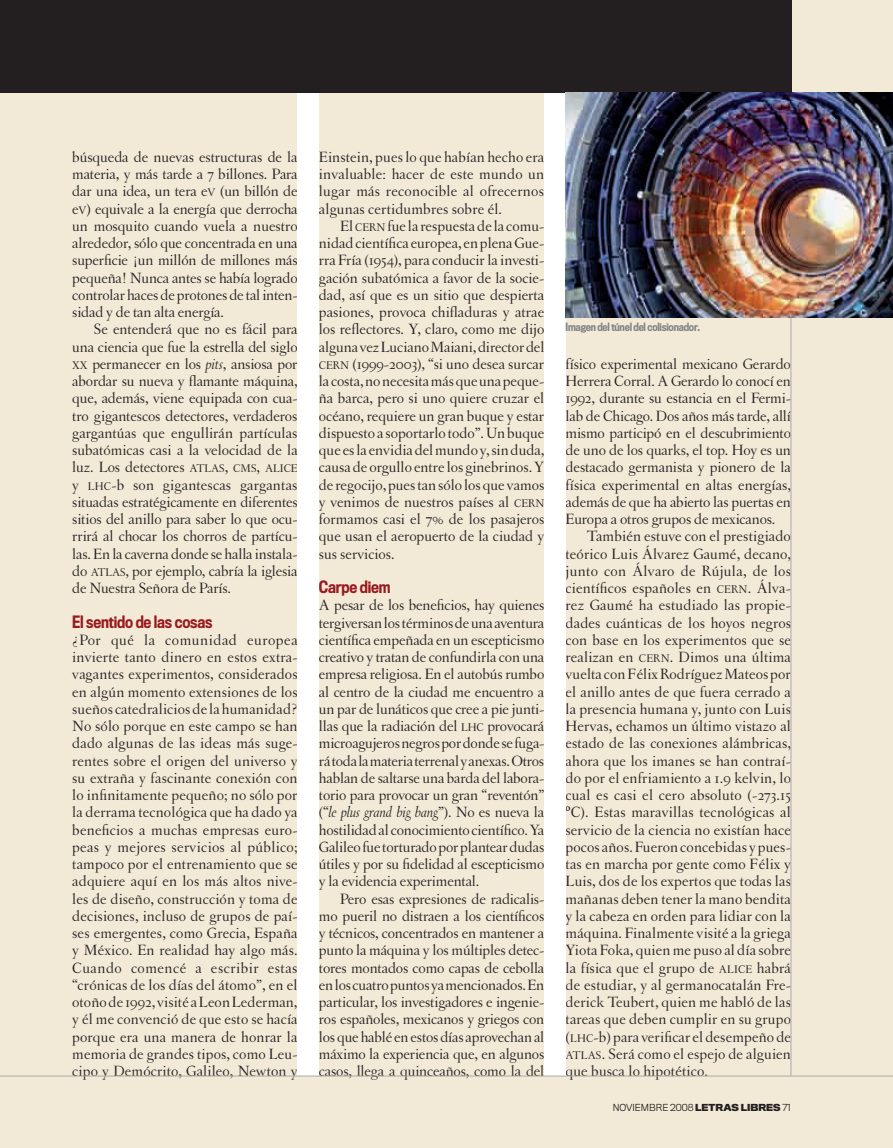
<style>
.page{position:relative;width:893px;height:1148px;background:#f2ead7}
.page>*{position:absolute;margin:0;border:0;box-sizing:border-box;transform-origin:0 0}
.t1{font:15.75px/17.2px "Letras Oldstyle";letter-spacing:.01em;color:#231f20;text-align:justify}
.t2{font:15.75px "Letras Oldstyle";letter-spacing:-.01em;color:#231f20}
.t3{font:500 15.75px "Titling Gothic FB Cond";letter-spacing:-.01em;color:#981a1e}
.t4{font:500 10.5px "Titling Gothic FB Cond";letter-spacing:-.02em;color:#808285}
.t5{font:300 9px "Titling Gothic FB Normal";color:#231f20}
.s1{font-size:11.85px}
.s2{font-style:italic}
.s3{font-family:"Times"}
.s4{font-weight:700}
</style>
<div class="page">
<hr style="left:791px;top:0;width:1px;height:1076px;background:#a8a9ad">
<div style="left:298px;top:93px;width:21px;height:983px;background:#fff"></div>
<div style="left:544px;top:93px;width:21px;height:983px;background:#fff"></div>
<hr style="left:0;top:1076px;width:893px;height:1px;background:#a8a9ad">
<div style="left:0;top:0;width:791px;height:93px;background:#231f20"></div>
<img style="left:565px;top:93px;width:328px;height:224px">
<p class="t1" style="left:72px;top:148px;width:227px">búsqueda de nuevas estructuras de la materia, y más tarde a 7 billones. Para dar una idea, un tera e<span class="s1">V</span> (un billón de e<span class="s1">V</span>) equivale a la energía que derrocha un mosquito cuando vuela a nuestro alrededor, sólo que concentrada en una superficie ¡un millón de millones más pequeña! Nunca antes se había logrado controlar haces de protones de tal inten&shy;sidad y de tan alta energía.</p>
<p class="t1" style="left:72px;top:321px;width:227px;text-indent:21px">Se entenderá que no es fácil para una ciencia que fue la estrella del siglo <span class="s1">XX</span> permanecer en los <span class="s2">pits</span>, ansiosa por abordar su nueva y flamante máquina, que, además, viene equipada con cua&shy;tro gigantescos detectores, verdaderos gargantúas que engullirán partículas subatómicas casi a la velocidad de la luz. Los detectores <span class="s1">ATLAS</span>, <span class="s1">CMS</span>, <span class="s1">ALICE </span>y <span class="s1">LHC</span>-b son gigantescas gargantas situadas estratégicamente en diferentes sitios del anillo para saber lo que ocu&shy;rrirá al chocar los chorros de partícu&shy;las. En la caverna donde se halla instala&shy;do <span class="s1">ATLAS</span>, por ejemplo, cabría la iglesia de Nuestra Señora de París.</p>
<p class="t3" style="left:72px;top:612px;width:142px">El sentido de las cosas</p>
<p class="t1" style="left:72px;top:631px;width:227px">¿Por qué la comunidad europea invierte tanto dinero en estos extra&shy;vagantes experimentos, considerados en algún momento extensiones de los sueños catedralicios de la humanidad?<br>No sólo porque en este campo se han dado algunas de las ideas más suge&shy;rentes sobre el origen del universo y su extraña y fascinante conexión con lo infinitamente pequeño; no sólo por la derrama tecnológica que ha dado ya beneficios a muchas empresas euro&shy;peas y mejores servicios al público; tampoco por el entrenamiento que se adquiere aquí en los más altos nive&shy;les de diseño, construcción y toma de decisiones, incluso de grupos de paí&shy;ses emergentes, como Grecia, España y México. En realidad hay algo más.<br>Cuando comencé a escribir estas “crónicas de los días del átomo”, en el otoño de 1992, visité a Leon Lederman, y él me convenció de que esto se hacía porque era una manera de honrar la memoria de grandes tipos, como Leu&shy;cipo y Demócrito, Galileo, Newton y</p>
<p class="t1" style="left:319px;top:148px;width:227px">Einstein, pues lo que habían hecho era invaluable: hacer de este mundo un lugar más reconocible al ofrecernos algunas certidumbres sobre él.</p>
<p class="t1" style="left:319px;top:217px;width:227px;text-indent:21px">El <span class="s1">CERN</span> fue la respuesta de la comu&shy;nidad científica europea, en plena Gue&shy;rra Fría (1954), para conducir la investi&shy;gación subatómica a favor de la socie&shy;dad, así que es un sitio que despierta pasiones, provoca chifladuras y atrae los reflectores. Y, claro, como me dijo alguna vez Luciano Maiani, director del <span class="s1">CERN</span> (1999-2003), “si uno desea surcar la costa, no necesita más que una peque&shy;ña barca, pero si uno quiere cruzar el océano, requiere un gran buque y estar dispuesto a soportarlo todo”. Un buque que es la envidia del mundo y, sin duda, causa de orgullo entre los ginebrinos. Y de regocijo, pues tan sólo los que vamos y venimos de nuestros países al <span class="s1">CERN </span>formamos casi el 7% de los pasajeros que usan el aeropuerto de la ciudad y sus servicios.</p>
<p class="t3" style="left:319px;top:577px;width:73px">Carpe diem</p>
<p class="t1" style="left:319px;top:597px;width:227px">A pesar de los beneficios, hay quienes tergiversan los términos de una aventura científica empeñada en un escepticismo creativo y tratan de confundirla con una empresa religiosa. En el autobús rumbo al centro de la ciudad me encuentro a un par de lunáticos que cree a pie junti&shy;llas que la radiación del <span class="s1">LHC</span> provocará microagujeros negros por donde se fuga&shy;rá toda la materia terrenal y anexas. Otros hablan de saltarse una barda del labora&shy;torio para provocar un gran “reventón” (“<span class="s2">le plus grand big bang</span>”). No es nueva la hostilidad al conocimiento científico. Ya Galileo fue torturado por plantear dudas útiles y por su fidelidad al escepticismo y la evidencia experimental.</p>
<p class="t1" style="left:319px;top:890px;width:227px;text-indent:21px">Pero esas expresiones de radicalis&shy;mo pueril no distraen a los científicos y técnicos, concentrados en mantener a punto la máquina y los múltiples detec&shy;tores montados como capas de cebolla en los cuatro puntos ya mencionados. En particular, los investigadores e ingenie&shy;ros españoles, mexicanos y griegos con los que hablé en estos días aprovechan al máximo la experiencia que, en algunos casos, llega a quinceaños, como la del</p>
<p class="t4" style="left:565px;top:320px;width:136px">Imagen del túnel del colisionador.</p>
<p class="t2" style="left:565px;top:355px;width:227px">físico experimental mexicano Gerardo</p>
<p class="t2" style="left:565px;top:372px;width:227px">Herrera Corral. A Gerardo lo conocí en</p>
<p class="t2" style="left:565px;top:389px;width:227px">1992, durante su estancia en el Fermi-</p>
<p class="t2" style="left:565px;top:407px;width:227px">lab de Chicago. Dos años más tarde, allí</p>
<p class="t2" style="left:565px;top:424px;width:227px">mismo participó en el descubrimiento</p>
<p class="t2" style="left:565px;top:441px;width:227px">de uno de los quarks, el top. Hoy es un</p>
<p class="t1" style="left:565px;top:459px;width:227px">destacado germanista y pionero de la</p>
<p class="t1" style="left:565px;top:476px;width:227px">física experimental en altas energías,</p>
<p class="t2" style="left:565px;top:493px;width:227px">además de que ha abierto las puertas en</p>
<p class="t2" style="left:565px;top:510px;width:211px">Europa a otros grupos de mexicanos.</p>
<p class="t1" style="left:587px;top:528px;width:206px">También estuve con el prestigiado</p>
<p class="t1" style="left:565px;top:545px;width:227px">teórico Luis Álvarez Gaumé, decano,</p>
<p class="t1" style="left:565px;top:562px;width:227px">junto con Álvaro de Rújula, de los</p>
<p class="t1" style="left:565px;top:579px;width:227px">científicos españoles en <span class="s1">CERN</span>. Álva-</p>
<p class="t1" style="left:565px;top:597px;width:227px">rez Gaumé ha estudiado las propie-</p>
<p class="t1" style="left:565px;top:614px;width:227px">dades cuánticas de los hoyos negros</p>
<p class="t1" style="left:565px;top:631px;width:227px">con base en los experimentos que se</p>
<p class="t1" style="left:565px;top:648px;width:227px">realizan en <span class="s1">CERN</span>. Dimos una última</p>
<p class="t1" style="left:565px;top:666px;width:227px">vuelta con Félix Rodríguez Mateos por</p>
<p class="t1" style="left:565px;top:683px;width:227px">el anillo antes de que fuera cerrado a</p>
<p class="t1" style="left:565px;top:700px;width:227px">la presencia humana y, junto con Luis</p>
<p class="t1" style="left:565px;top:717px;width:227px">Hervas, echamos un último vistazo al</p>
<p class="t1" style="left:565px;top:735px;width:227px">estado de las conexiones alámbricas,</p>
<p class="t1" style="left:565px;top:752px;width:227px">ahora que los imanes se han contraí-</p>
<p class="t1" style="left:565px;top:769px;width:227px">do por el enfriamiento a 1.9 kelvin, lo</p>
<p class="t1" style="left:565px;top:786px;width:227px">cual es casi el cero absoluto (-273.15</p>
<p class="t1" style="left:565px;top:804px;width:227px"><span class="s3">º</span>C). Estas maravillas tecnológicas al</p>
<p class="t1" style="left:565px;top:821px;width:227px">servicio de la ciencia no existían hace</p>
<p class="t1" style="left:565px;top:838px;width:227px">pocos años. Fueron concebidas y pues-</p>
<p class="t1" style="left:565px;top:855px;width:227px">tas en marcha por gente como Félix y</p>
<p class="t1" style="left:565px;top:873px;width:227px">Luis, dos de los expertos que todas las</p>
<p class="t1" style="left:565px;top:890px;width:227px">mañanas deben tener la mano bendita</p>
<p class="t1" style="left:565px;top:907px;width:227px">y la cabeza en orden para lidiar con la</p>
<p class="t1" style="left:565px;top:924px;width:227px">máquina. Finalmente visité a la griega</p>
<p class="t1" style="left:565px;top:942px;width:227px">Yiota Foka, quien me puso al día sobre</p>
<p class="t1" style="left:565px;top:959px;width:227px">la física que el grupo de <span class="s1">ALICE</span> habrá</p>
<p class="t1" style="left:565px;top:976px;width:227px">de estudiar, y al germanocatalán Fre-</p>
<p class="t1" style="left:565px;top:993px;width:227px">derick Teubert, quien me habló de las</p>
<p class="t1" style="left:565px;top:1011px;width:227px">tareas que deben cumplir en su grupo</p>
<p class="t1" style="left:565px;top:1028px;width:227px">(<span class="s1">LHC</span>-b) para verificar el desempeño de</p>
<p class="t1" style="left:565px;top:1045px;width:227px"><span class="s1">ATLAS</span>. Será como el espejo de alguien</p>
<p class="t1" style="left:565px;top:1062px;width:144px">que busca lo hipotético.</p>
<p class="t5" style="left:613px;top:1102px;width:180px">NOVIEMBRE 2008 <span class="s4">LETRAS LIBRES</span> 71</p>
</div>
